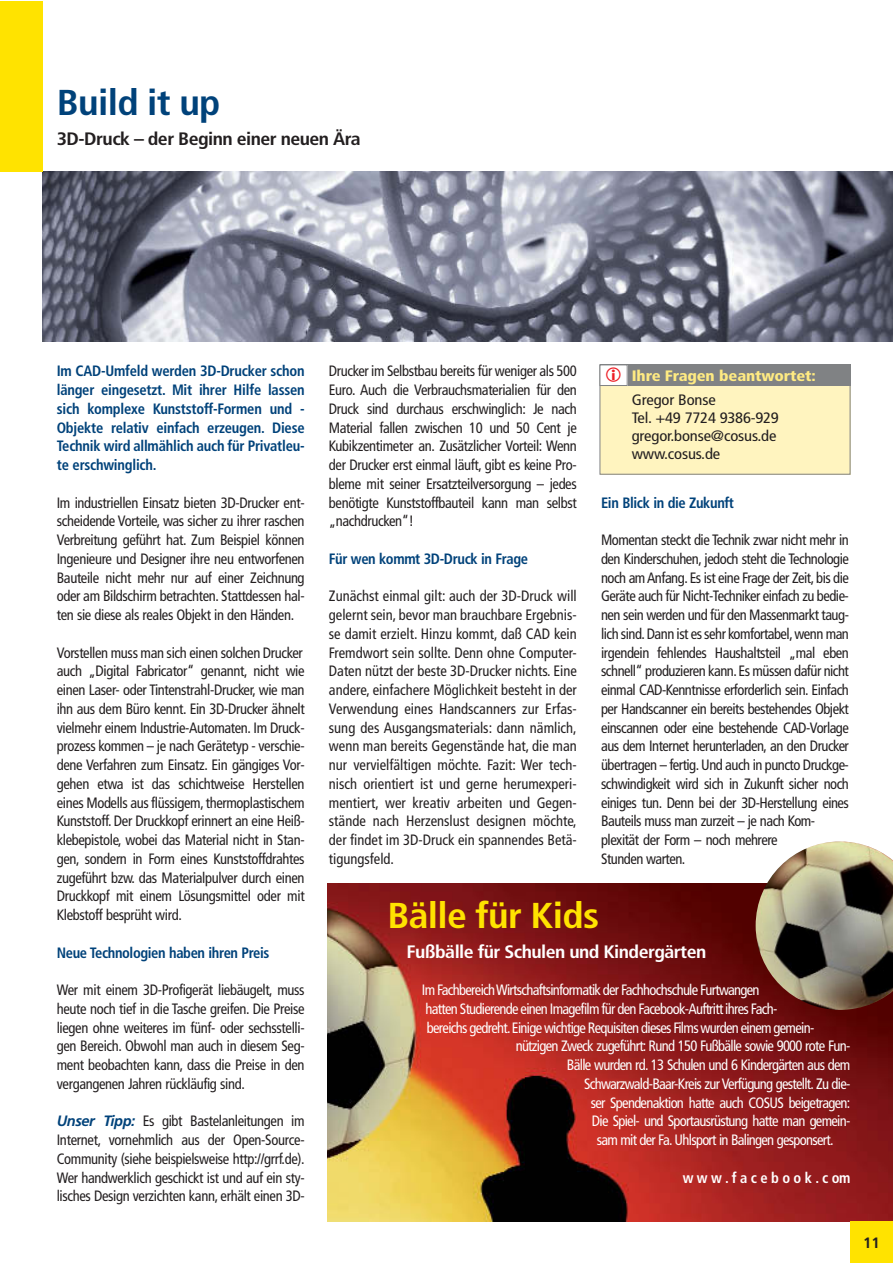
<style>
.page{position:relative;width:893px;height:1263px;background:#fff}
.page>*{position:absolute;margin:0;border:0;box-sizing:border-box;transform-origin:0 0}
.t1{font:700 condensed 36px "Frutiger";letter-spacing:-.015em;color:#ffe300;scale:1.1 1}
.t2{font:700 condensed 36px "Frutiger";letter-spacing:-.015em;color:#00427a;scale:1.1 1}
.t3{font:700 condensed 18px "Frutiger";letter-spacing:-.025em;color:#fff;scale:1.1 1}
.t4{font:700 condensed 18px "Frutiger";letter-spacing:-.025em;color:#231f20;scale:1.1 1}
.t5{font:condensed 15.15px/18.1px "Frutiger";letter-spacing:-.01em;color:#231f20;scale:1.1 1}
.t6{font:900 condensed 15.15px "Frutiger";letter-spacing:-.01em;color:#ffeb82;scale:1.1 1}
.t7{font:condensed 15px/18.8px "Frutiger";letter-spacing:-.025em;color:#231f20;text-align:justify}
.t8{font:condensed 15px "Frutiger";letter-spacing:-.05em;color:#fff}
.t9{font:700 condensed 15px/18.8px "Frutiger";letter-spacing:-.025em;color:#00427a;text-align:justify}
.t10{font:700 condensed 15px "Frutiger";color:#fff}
.t11{font:700 condensed 15px "Frutiger";color:#231f20;scale:1.1 1}
.s1{font-weight:700;font-style:italic;font-stretch:normal;color:#00427a}
</style>
<div class="page">
<img style="left:327px;top:883px;width:566px;height:339px">
<img style="left:43px;top:171px;width:850px;height:170px">
<div style="left:850px;top:1222px;width:43px;height:41px;background:#ffe300"></div>
<div style="left:0;top:1px;width:43px;height:170px;background:#ffe300"></div>
<img style="left:756px;top:841px;width:137px;height:169px">
<div style="left:600px;top:365px;width:250px;height:109px;background:#fff4bf"></div>
<div style="left:600px;top:364px;width:250px;height:111px;border:1px solid #808284"></div>
<div style="left:600px;top:364px;width:250px;height:22px;background:#808284"></div>
<div style="left:600px;top:365px;width:27px;height:20px;background:#fff"></div>
<div style="left:600px;top:364px;width:27px;height:22px;border:1px solid #808284"></div>
<h1 class="t2" style="left:57px;top:88px;width:150px">Build it up</h1>
<p class="t4" style="left:57px;top:131px;width:278px">3D-Druck – der Beginn einer neuen Ära</p>
<p class="t9" style="left:57px;top:363px;width:249px">Im CAD-Umfeld werden 3D-Drucker schon länger eingesetzt. Mit ihrer Hilfe lassen sich komplexe Kunststoff-Formen und - Objekte relativ einfach erzeugen. Diese Technik wird allmählich auch für Privatleu&shy;te erschwinglich.</p>
<p class="t7" style="left:57px;top:494px;width:249px">Im industriellen Einsatz bieten 3D-Drucker ent&shy;scheidende Vorteile, was sicher zu ihrer raschen Verbreitung geführt hat. Zum Beispiel können Ingenieure und Designer ihre neu entworfenen Bauteile nicht mehr nur auf einer Zeichnung oder am Bildschirm betrachten. Stattdessen hal&shy;ten sie diese als reales Objekt in den Händen.</p>
<p class="t7" style="left:57px;top:644px;width:249px;text-align:left">Vorstellen muss man sich einen solchen Drucker auch „Digital Fabricator“ genannt, nicht wie einen Laser- oder Tintenstrahl-Drucker, wie man ihn aus dem Büro kennt. Ein 3D-Drucker ähnelt vielmehr einem Industrie-Automaten. Im Druck&shy;prozess kommen – je nach Gerätetyp - verschie&shy;dene Verfahren zum Einsatz. Ein gängiges Vor&shy;gehen etwa ist das schichtweise Herstellen eines Modells aus flüssigem, thermoplastischem Kunststoff. Der Druckkopf erinnert an eine Heiß&shy;klebepistole, wobei das Material nicht in Stan&shy;gen, sondern in Form eines Kunststoffdrahtes zugeführt bzw. das Materialpulver durch einen Druckkopf mit einem Lösungsmittel oder mit Klebstoff besprüht wird.</p>
<p class="t9" style="left:57px;top:944px;width:214px">Neue Technologien haben ihren Preis</p>
<p class="t7" style="left:57px;top:982px;width:249px">Wer mit einem 3D-Profigerät liebäugelt, muss heute noch tief in die Tasche greifen. Die Preise liegen ohne weiteres im fünf- oder sechsstelli&shy;gen Bereich. Obwohl man auch in diesem Seg&shy;ment beobachten kann, dass die Preise in den vergangenen Jahren rückläufig sind.</p>
<p class="t7" style="left:57px;top:1113px;width:249px"><span class="s1">Unser Tipp:</span> Es gibt Bastelanleitungen im Internet, vornehmlich aus der Open-Source-Community (siehe beispielsweise http://grrf.de).<br>Wer handwerklich geschickt ist und auf ein sty&shy;lisches Design verzichten kann, erhält einen 3D-</p>
<p class="t7" style="left:329px;top:363px;width:249px">Drucker im Selbstbau bereits für weniger als 500<br>Euro. Auch die Verbrauchsmaterialien für den Druck sind durchaus erschwinglich: Je nach Material fallen zwischen 10 und 50 Cent je Kubikzentimeter an. Zusätzlicher Vorteil: Wenn der Drucker erst einmal läuft, gibt es keine Pro&shy;bleme mit seiner Ersatzteilversorgung – jedes benötigte Kunststoffbauteil kann man selbst „nachdrucken“!</p>
<p class="t9" style="left:329px;top:550px;width:201px">Für wen kommt 3D-Druck in Frage</p>
<p class="t7" style="left:329px;top:588px;width:249px">Zunächst einmal gilt: auch der 3D-Druck will gelernt sein, bevor man brauchbare Ergebnis&shy;se damit erzielt. Hinzu kommt, daß CAD kein Fremdwort sein sollte. Denn ohne Computer-Daten nützt der beste 3D-Drucker nichts. Eine andere, einfachere Möglichkeit besteht in der Verwendung eines Handscanners zur Erfas&shy;sung des Ausgangsmaterials: dann nämlich, wenn man bereits Gegenstände hat, die man nur vervielfältigen möchte. Fazit: Wer tech&shy;nisch orientiert ist und gerne herumexperi&shy;mentiert, wer kreativ arbeiten und Gegen&shy;stände nach Herzenslust designen möchte, der findet im 3D-Druck ein spannendes Betä&shy;tigungsfeld.</p>
<p class="t6" style="left:632px;top:370px;width:169px">Ihre Fragen beantwortet:</p>
<p class="t5" style="left:632px;top:392px;width:135px">Gregor Bonse<br>Tel. +49 7724 9386-929 gregor.bonse@cosus.de www.cosus.de</p>
<p class="t9" style="left:601px;top:494px;width:134px">Ein Blick in die Zukunft</p>
<p class="t7" style="left:601px;top:532px;width:249px;text-align:left">Momentan steckt die Technik zwar nicht mehr in den Kinderschuhen, jedoch steht die Technologie noch am Anfang. Es ist eine Frage der Zeit, bis die Geräte auch für Nicht-Techniker einfach zu bedie&shy;nen sein werden und für den Massenmarkt taug&shy;lich sind.Dann ist es sehr komfortabel,wenn man irgendein fehlendes Haushaltsteil „mal eben schnell“ produzieren kann. Es müssen dafür nicht einmal CAD-Kenntnisse erforderlich sein. Einfach per Handscanner ein bereits bestehendes Objekt einscannen oder eine bestehende CAD-Vorlage aus dem Internet herunterladen, an den Drucker übertragen – fertig. Und auch in puncto Druckge&shy;schwindigkeit wird sich in Zukunft sicher noch einiges tun. Denn bei der 3D-Herstellung eines Bauteils muss man zurzeit – je nach Kom&shy;plexität der Form – noch mehrere<br>Stunden warten.</p>
<h1 class="t1" style="left:387px;top:901px;width:194px">Bälle für Kids</h1>
<p class="t3" style="left:407px;top:944px;width:274px">Fußbälle für Schulen und Kindergärten</p>
<p class="t8" style="left:422px;top:984px;width:339px">Im Fachbereich Wirtschaftsinformatik der Fachhochschule Furtwangen</p>
<p class="t8" style="left:426px;top:1003px;width:353px">hatten Studierende einen Imagefilm für den Facebook-Auftritt ihres Fach-</p>
<p class="t8" style="left:427px;top:1021px;width:389px">bereichs gedreht.Einige wichtige Requisiten dieses Films wurden einem gemein-</p>
<p class="t8" style="left:516px;top:1040px;width:336px">nützigen Zweck zugeführt: Rund 150 Fußbälle sowie 9000 rote Fun-</p>
<p class="t8" style="left:567px;top:1059px;width:285px">Bälle wurden rd. 13 Schulen und 6 Kindergärten aus dem</p>
<p class="t8" style="left:584px;top:1078px;width:268px">Schwarzwald-Baar-Kreis zur Verfügung gestellt. Zu die-</p>
<p class="t8" style="left:591px;top:1096px;width:261px">ser Spendenaktion hatte auch COSUS beigetragen:</p>
<p class="t8" style="left:592px;top:1115px;width:260px">Die Spiel- und Sportausrüstung hatte man gemein-</p>
<p class="t8" style="left:597px;top:1134px;width:238px">sam mit der Fa. Uhlsport in Balingen gesponsert.</p>
<p class="t10" style="left:683px;top:1171px;width:169px">w w w .f a c e b o o k .c om</p>
<p class="t11" style="left:863px;top:1237px;width:17px">11</p>
</div>
